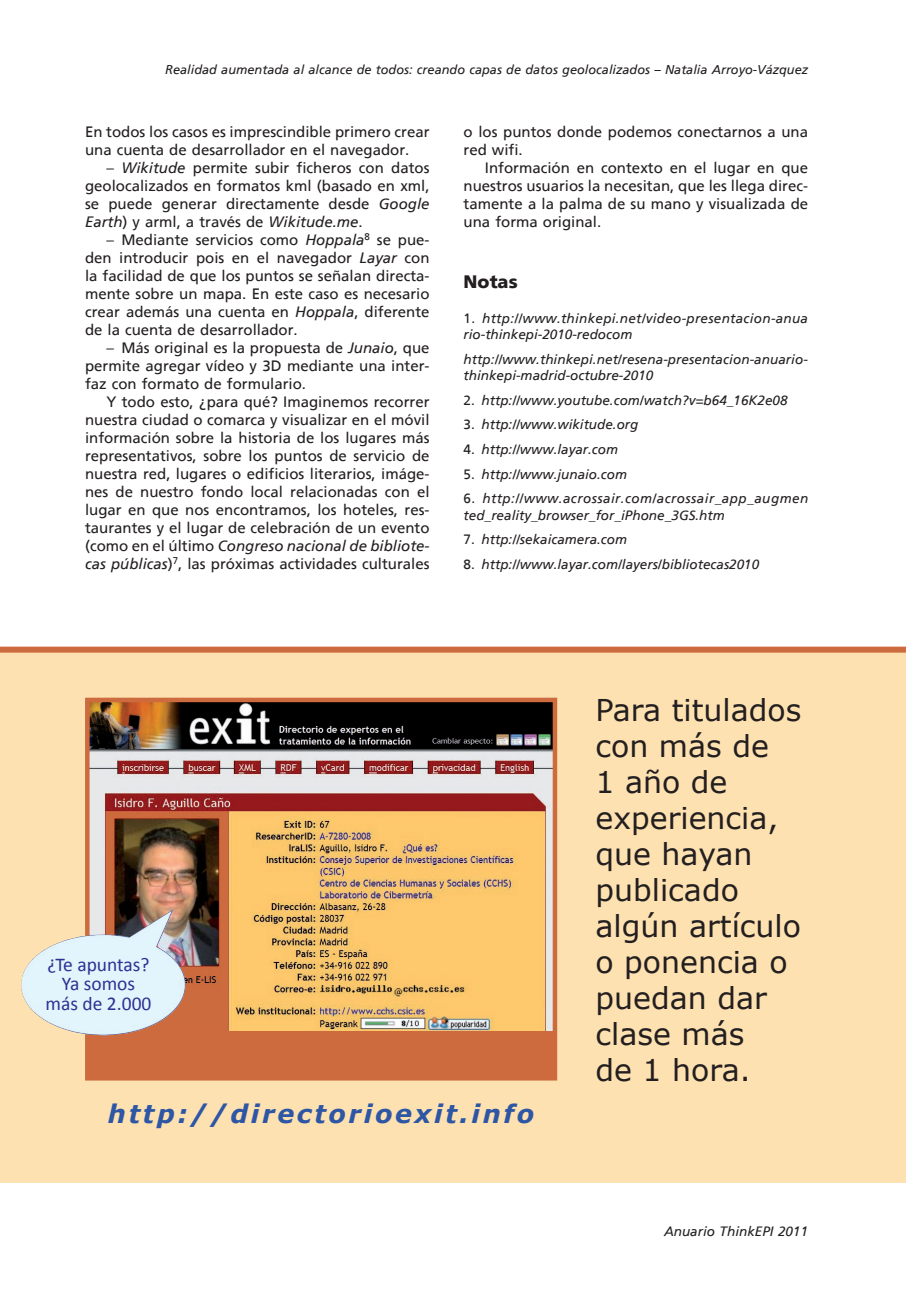
<style>
.page{position:relative;width:906px;height:1289px;background:#fff}
.page>*{position:absolute;margin:0;border:0;box-sizing:border-box;transform-origin:0 0}
.t1{font:30px/36px "Verdana";color:#231f20}
.t2{font:italic 700 25.5px "Verdana";letter-spacing:.1em;color:#2d56a5}
.t3{font:19.5px/19.2px "Calibri";color:#2e3092;text-align:center}
.t4{font:18px "Frutiger 75 Black A";color:#231f20}
.t5{font:15px/18px "Frutiger 55 Roman A";color:#231f20;text-align:justify}
.t6{font:15px "Frutiger 56 Italic A";color:#231f20}
.t7{font:13.5px/16.2px "Frutiger 56 Italic A";color:#231f20}
.t8{font:13.5px/16.2px "Frutiger 56 Italic A";letter-spacing:.03em;color:#231f20}
.t9{font:13.5px/16.2px "Frutiger 56 Italic A";letter-spacing:.02em;color:#231f20}
.t10{font:12.75px "Frutiger 56 Italic A";color:#231f20}
.s1{font-family:"Frutiger 56 Italic A"}
.s2{font-family:"Frutiger 55 Roman A"}
</style>
<div class="page">
<div style="left:0;top:651px;width:906px;height:531px;background:#fee1b0"></div>
<div style="left:87px;top:700px;width:468px;height:378px;background:#cd6b3e"></div>
<img style="left:90px;top:702px;width:462px;height:328px">
<div style="left:85px;top:697px;width:472px;height:383px;border:4px solid #cd6b3e"></div>
<div style="left:0;top:646px;width:906px;height:6px;background:#cd6b3e"></div>
<img style="left:27px;top:909px;width:158px;height:126px">
<p class="t10" style="left:165px;top:62px;width:644px">Realidad aumentada al alcance de todos: creando capas de datos geolocalizados – Natalia Arroyo-Vázquez</p>
<p class="t10" style="left:362px;top:62px;width:448px">??????????????????????????????????????????????????????????????????????</p>
<p class="t5" style="left:85px;top:123px;width:346px">En todos los casos es imprescindible primero crear una cuenta de desarrollador en el navegador.</p>
<p class="t5" style="left:85px;top:159px;width:346px;text-indent:21px">– <span class="s1">Wikitude</span> permite subir ficheros con datos geolocalizados en formatos kml (basado en xml, se puede generar directamente desde <span class="s1">Google Earth</span>) y arml, a través de <span class="s1">Wikitude.me</span>.</p>
<p class="t5" style="left:85px;top:231px;width:346px;text-indent:21px">– Mediante servicios como <span class="s1">Hoppala</span><sup>8</sup> se pue&shy;den introducir pois en el navegador <span class="s1">Layar</span> con la facilidad de que los puntos se señalan directa&shy;mente sobre un mapa. En este caso es necesario crear además una cuenta en <span class="s1">Hoppala</span>, diferente de la cuenta de desarrollador.</p>
<p class="t5" style="left:85px;top:339px;width:346px;text-indent:21px">– Más original es la propuesta de <span class="s1">Junaio</span>, que permite agregar vídeo y 3D mediante una inter&shy;faz con formato de formulario.</p>
<p class="t5" style="left:85px;top:393px;width:346px;text-indent:21px">Y todo esto, ¿para qué? Imaginemos recorrer nuestra ciudad o comarca y visualizar en el móvil información sobre la historia de los lugares más representativos, sobre los puntos de servicio de nuestra red, lugares o edificios literarios, imáge&shy;nes de nuestro fondo local relacionadas con el lugar en que nos encontramos, los hoteles, res&shy;taurantes y el lugar de celebración de un evento</p>
<p class="t6" style="left:85px;top:537px;width:346px"><span class="s2">(como en el último</span> Congreso nacional de bibliote-</p>
<p class="t5" style="left:85px;top:555px;width:346px"><span class="s1">cas públicas</span>)<sup>7</sup>, las próximas actividades culturales</p>
<p class="t5" style="left:463px;top:123px;width:346px">o los puntos donde podemos conectarnos a una red wifi.</p>
<p class="t5" style="left:463px;top:159px;width:346px;text-indent:21px">Información en contexto en el lugar en que nuestros usuarios la necesitan, que les llega direc&shy;tamente a la palma de su mano y visualizada de una forma original.</p>
<p class="t4" style="left:463px;top:271px;width:56px">Notas</p>
<p class="t9" style="left:463px;top:310px;width:346px"><span class="s2">1.</span> http://www.thinkepi.net/video-presentacion-anua rio-thinkepi-2010-redocom</p>
<p class="t7" style="left:463px;top:351px;width:346px">http://www.thinkepi.net/resena-presentacion-anuario&shy;thinkepi-madrid-octubre-2010</p>
<p class="t7" style="left:463px;top:391px;width:325px"><span class="s2">2.</span> http://www.youtube.com/watch?v=b64_16K2e08</p>
<p class="t7" style="left:463px;top:416px;width:176px"><span class="s2">3.</span> http://www.wikitude.org</p>
<p class="t7" style="left:463px;top:441px;width:156px"><span class="s2">4.</span> http://www.layar.com</p>
<p class="t7" style="left:463px;top:466px;width:165px"><span class="s2">5.</span> http://www.junaio.com</p>
<p class="t8" style="left:463px;top:490px;width:346px"><span class="s2">6.</span> http://www.acrossair.com/acrossair_app_augmen ted_reality_browser_for_iPhone_3GS.htm</p>
<p class="t7" style="left:463px;top:531px;width:165px"><span class="s2">7.</span> http://sekaicamera.com</p>
<p class="t7" style="left:463px;top:556px;width:297px"><span class="s2">8.</span> http://www.layar.com/layers/bibliotecas2010</p>
<h3 class="t3" style="left:46px;top:955px;width:107px">¿Te apuntas?<br>Ya somos más de 2.000</h3>
<h1 class="t1" style="left:595px;top:690px;width:207px">Para titulados con más de<br>1 año de experiencia, que hayan publicado algún artículo o ponencia o puedan dar clase más<br>de 1 hora.</h1>
<h2 class="t2" style="left:108px;top:1097px;width:428px">http://directorioexit.info</h2>
<p class="t7" style="left:664px;top:1222px;width:146px">Anuario ThinkEPI 2011</p>
</div>
